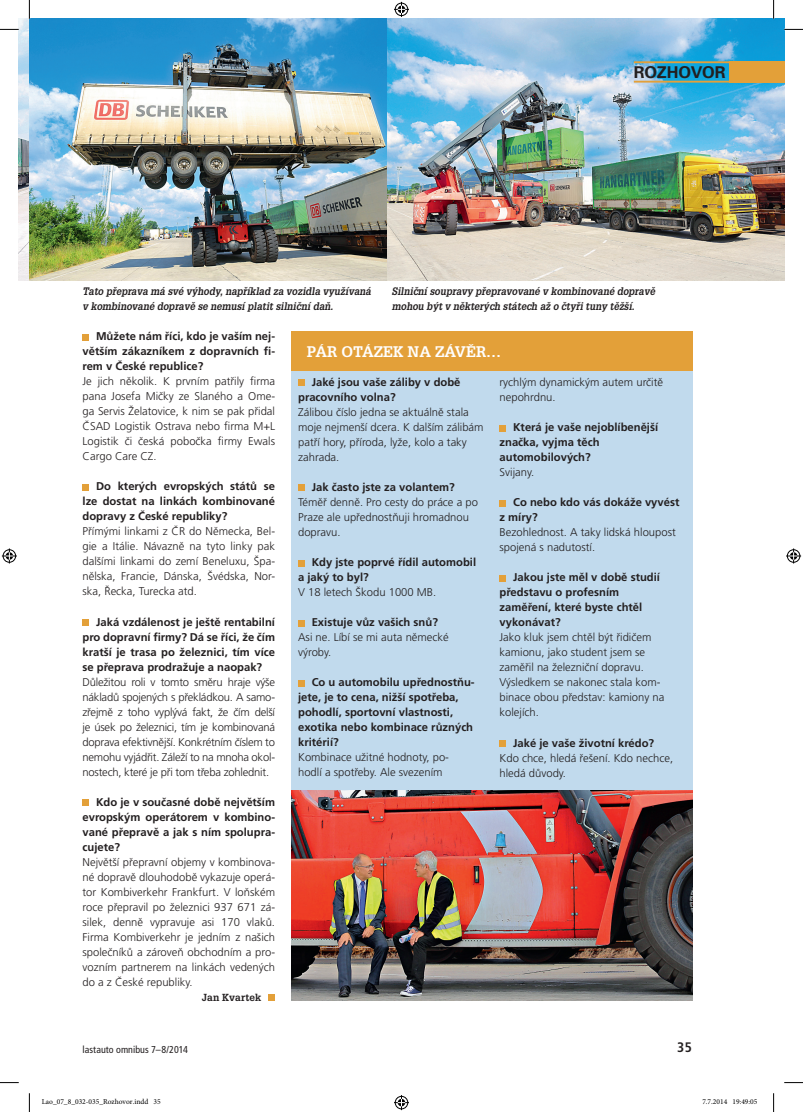
<style>
.page{position:relative;width:803px;height:1112px;background:#fff}
.page>*{position:absolute;margin:0;border:0;box-sizing:border-box;transform-origin:0 0}
.t1{font:700 16.25px "Univers CE";letter-spacing:-.005em;color:#231f20}
.t2{font:700 15px "Glypha CE";color:#fff}
.t3{font:700 condensed 13.75px "Frutiger CE";color:#231f20}
.Rozhovor{font:300 11.25px/15px "Frutiger CE";color:#231f20;text-align:justify}
.Rozhovor_zaver{font:300 11.25px/15px "Frutiger CE";color:#231f20}
.Rozhovor_otazka_zave{font:700 11.25px/15px "Frutiger CE";color:#231f20}
.Rozhovor_otazka{font:700 11.25px/15px "Frutiger CE";color:#231f20;text-align:justify}
.Popiska_obrazek{font:italic 700 10.62px/15px "Glypha CE";color:#231f20;scale:.9 1}
.t4{font:condensed 10px "Frutiger CE";letter-spacing:.005em;color:#231f20}
.Autor{font:700 10px "Glypha CE";letter-spacing:.01em;color:#231f20}
.t5{font:7.5px "Minion Pro";color:#000}
</style>
<div class="page">
<div style="left:291px;top:370px;width:401px;height:420px;background:#c1daed"></div>
<div style="left:298px;top:379px;width:7px;height:7px;background:#e3a039"></div>
<div style="left:298px;top:484px;width:7px;height:7px;background:#e3a039"></div>
<div style="left:298px;top:559px;width:7px;height:7px;background:#e3a039"></div>
<div style="left:298px;top:619px;width:7px;height:7px;background:#e3a039"></div>
<div style="left:298px;top:679px;width:7px;height:7px;background:#e3a039"></div>
<div style="left:499px;top:424px;width:7px;height:7px;background:#e3a039"></div>
<div style="left:499px;top:499px;width:7px;height:7px;background:#e3a039"></div>
<div style="left:499px;top:574px;width:7px;height:7px;background:#e3a039"></div>
<div style="left:499px;top:739px;width:7px;height:7px;background:#e3a039"></div>
<div style="left:291px;top:331px;width:401px;height:39px;background:#e3a039"></div>
<img style="left:291px;top:790px;width:401px;height:210px">
<svg style="left:83px;top:334px;width:6px;height:6px"></svg>
<svg style="left:83px;top:484px;width:6px;height:6px"></svg>
<svg style="left:83px;top:619px;width:6px;height:6px"></svg>
<svg style="left:83px;top:799px;width:6px;height:6px"></svg>
<svg style="left:269px;top:994px;width:6px;height:6px"></svg>
<img style="left:29px;top:19px;width:358px;height:261px">
<img style="left:387px;top:19px;width:397px;height:261px">
<div style="left:729px;top:61px;width:55px;height:22px;background:#e3a039"></div>
<hr style="left:634px;top:81px;width:150px;height:2px;background:#e3a039">
<hr style="left:634px;top:61px;width:150px;height:2px;background:#e3a039">
<svg style="left:0;top:29px;width:19px;height:1px"></svg>
<svg style="left:784px;top:29px;width:19px;height:1px"></svg>
<svg style="left:0;top:1082px;width:19px;height:1px"></svg>
<svg style="left:784px;top:1082px;width:19px;height:1px"></svg>
<svg style="left:29px;top:0;width:1px;height:19px"></svg>
<svg style="left:29px;top:1093px;width:1px;height:18px"></svg>
<svg style="left:773px;top:0;width:1px;height:19px"></svg>
<svg style="left:773px;top:1093px;width:1px;height:18px"></svg>
<svg style="left:394px;top:2px;width:15px;height:15px"></svg>
<svg style="left:394px;top:1095px;width:15px;height:14px"></svg>
<svg style="left:2px;top:548px;width:15px;height:15px"></svg>
<svg style="left:786px;top:548px;width:15px;height:15px"></svg>
<h1 class="t1" style="left:634px;top:63px;width:93px">ROZHOVOR</h1>
<p class="Popiska_obrazek" style="left:83px;top:284px;width:322px">Tato přeprava má své výhody, například za vozidla využívaná v kombinované dopravě se nemusí platit silniční daň.</p>
<p class="Popiska_obrazek" style="left:392px;top:284px;width:294px">Silniční soupravy přepravované v kombinované dopravě mohou být v některých státech až o čtyři tuny těžší.</p>
<p class="Rozhovor_otazka" style="left:83px;top:329px;width:194px;text-indent:13px">Můžete nám říci, kdo je vaším nej&shy;větším zákazníkem z dopravních fi&shy;rem v České republice?</p>
<p class="Rozhovor" style="left:83px;top:374px;width:194px">Je jich několik. K prvním patřily firma pana Josefa Mičky ze Slaného a Ome&shy;ga Servis Želatovice, k nim se pak přidal ČSAD Logistik Ostrava nebo firma M+L Logistik či česká pobočka firmy Ewals Cargo Care CZ.</p>
<p class="Rozhovor_otazka" style="left:83px;top:479px;width:194px;text-indent:13px">Do kterých evropských států se lze dostat na linkách kombinované dopravy z České republiky?</p>
<p class="Rozhovor" style="left:83px;top:524px;width:194px">Přímými linkami z ČR do Německa, Bel&shy;gie a Itálie. Návazně na tyto linky pak dalšími linkami do zemí Beneluxu, Špa&shy;nělska, Francie, Dánska, Švédska, Nor&shy;ska, Řecka, Turecka atd.</p>
<p class="Rozhovor_otazka" style="left:83px;top:614px;width:194px;text-indent:14px">Jaká vzdálenost je ještě rentabilní pro dopravní firmy? Dá se říci, že čím kratší je trasa po železnici, tím více se přeprava prodražuje a naopak?</p>
<p class="Rozhovor" style="left:83px;top:674px;width:194px">Důležitou roli v tomto směru hraje výše nákladů spojených s překládkou. A samo&shy;zřejmě z toho vyplývá fakt, že čím delší je úsek po železnici, tím je kombinovaná doprava efektivnější. Konkrétním číslem to nemohu vyjádřit. Záleží to na mnoha okol&shy;nostech, které je při tom třeba zohlednit.</p>
<p class="Rozhovor_otazka" style="left:83px;top:794px;width:194px;text-indent:13px">Kdo je v současné době největším evropským operátorem v kombino&shy;vané přepravě a jak s ním spolupra&shy;cujete?</p>
<p class="Rozhovor" style="left:83px;top:854px;width:194px">Největší přepravní objemy v kombinova&shy;né dopravě dlouhodobě vykazuje operá&shy;tor Kombiverkehr Frankfurt. V loňském roce přepravil po železnici 937 671 zá&shy;silek, denně vypravuje asi 170 vlaků.<br>Firma Kombiverkehr je jedním z našich společníků a zároveň obchodním a pro&shy;vozním partnerem na linkách vedených do a z České republiky.</p>
<p class="Autor" style="left:202px;top:991px;width:61px">Jan Kvartek</p>
<p class="t2" style="left:307px;top:343px;width:196px">PÁR OTÁZEK NA ZÁVĚR…</p>
<p class="Rozhovor_otazka_zave" style="left:298px;top:375px;width:164px;text-indent:14px">Jaké jsou vaše záliby v době pracovního volna?</p>
<p class="Rozhovor_zaver" style="left:298px;top:405px;width:187px">Zálibou číslo jedna se aktuálně stala moje nejmenší dcera. K dalším zálibám patří hory, příroda, lyže, kolo a taky zahrada.</p>
<p class="Rozhovor_otazka_zave" style="left:312px;top:480px;width:145px">Jak často jste za volantem?</p>
<p class="Rozhovor_zaver" style="left:298px;top:495px;width:181px">Téměř denně. Pro cesty do práce a po<br>Praze ale upřednostňuji hromadnou dopravu.</p>
<p class="Rozhovor_otazka_zave" style="left:298px;top:555px;width:180px;text-indent:14px">Kdy jste poprvé řídil automobil a jaký to byl?</p>
<p class="Rozhovor_zaver" style="left:298px;top:585px;width:140px">V 18 letech Škodu 1000 MB.</p>
<p class="Rozhovor_otazka_zave" style="left:312px;top:615px;width:128px">Existuje vůz vašich snů?</p>
<p class="Rozhovor_zaver" style="left:298px;top:630px;width:152px">Asi ne. Líbí se mi auta německé výroby.</p>
<p class="Rozhovor_otazka_zave" style="left:298px;top:675px;width:178px;text-indent:14px">Co u automobilu upřednostňu&shy;jete, je to cena, nižší spotřeba, pohodlí, sportovní vlastnosti, exotika nebo kombinace různých kritérií?</p>
<p class="Rozhovor_zaver" style="left:298px;top:750px;width:152px">Kombinace užitné hodnoty, po&shy;hodlí a spotřeby. Ale svezením</p>
<p class="Rozhovor_zaver" style="left:499px;top:375px;width:165px">rychlým dynamickým autem určitě nepohrdnu.</p>
<p class="Rozhovor_otazka_zave" style="left:499px;top:420px;width:160px;text-indent:14px">Která je vaše nejoblíbenější značka, vyjma těch automobilových?</p>
<p class="Rozhovor_zaver" style="left:499px;top:465px;width:36px">Svijany.</p>
<p class="Rozhovor_otazka_zave" style="left:499px;top:495px;width:181px;text-indent:14px">Co nebo kdo vás dokáže vyvést z míry?</p>
<p class="Rozhovor_zaver" style="left:499px;top:525px;width:178px">Bezohlednost. A taky lidská hloupost spojená s nadutostí.</p>
<p class="Rozhovor_otazka_zave" style="left:499px;top:570px;width:162px;text-indent:14px">Jakou jste měl v době studií představu o profesním zaměření, které byste chtěl vykonávat?</p>
<p class="Rozhovor_zaver" style="left:499px;top:630px;width:166px">Jako kluk jsem chtěl být řidičem kamionu, jako student jsem se zaměřil na železniční dopravu.<br>Výsledkem se nakonec stala kom&shy;binace obou představ: kamiony na kolejích.</p>
<p class="Rozhovor_otazka_zave" style="left:513px;top:735px;width:143px">Jaké je vaše životní krédo?</p>
<p class="Rozhovor_zaver" style="left:499px;top:750px;width:175px">Kdo chce, hledá řešení. Kdo nechce, hledá důvody.</p>
<p class="t4" style="left:83px;top:1043px;width:107px">lastauto omnibus 7–8/2014</p>
<p class="t3" style="left:677px;top:1039px;width:16px">35</p>
<p class="t5" style="left:42px;top:1096px;width:120px">Lao_07_8_032-035_Rozhovor.indd 35</p>
<p class="t5" style="left:702px;top:1096px;width:57px">7.7.2014 19:49:05</p>
</div>
